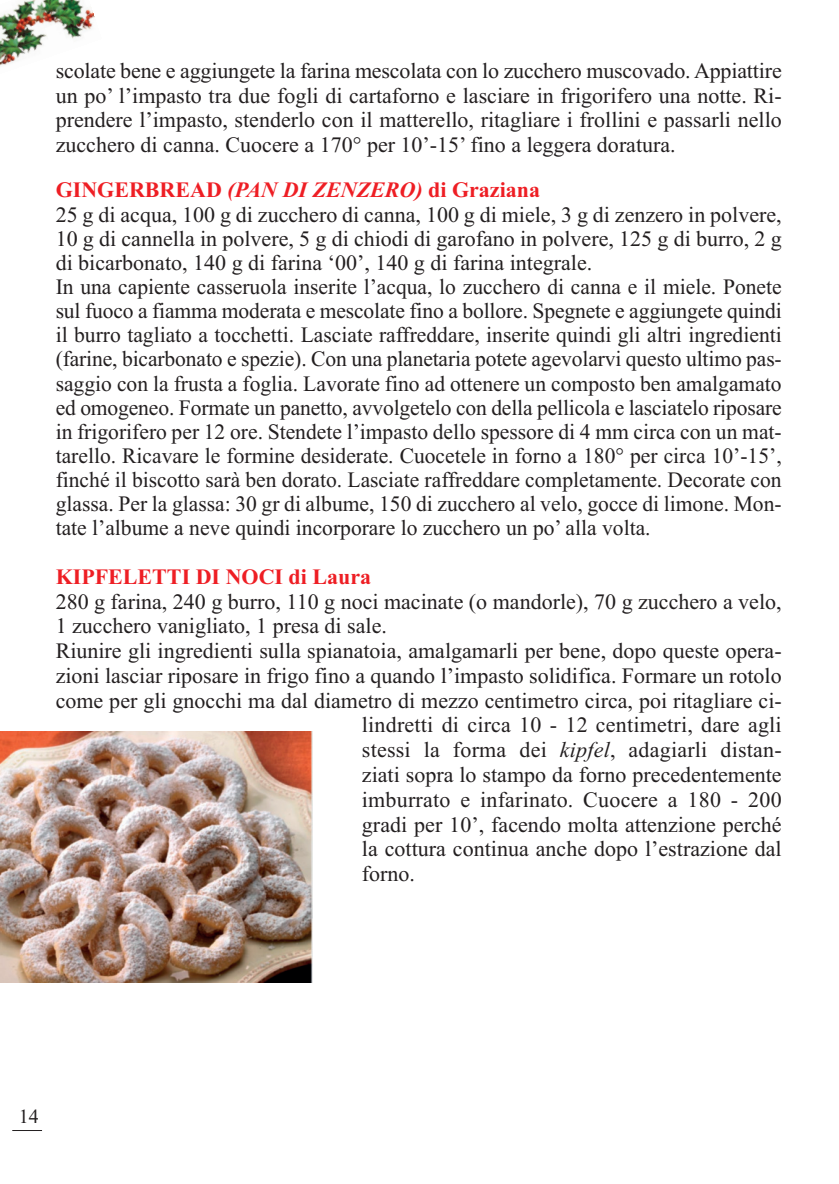
<style>
.page{position:relative;width:839px;height:1184px;background:#fff}
.page>*{position:absolute;margin:0;border:0;box-sizing:border-box;transform-origin:0 0}
.t1{font:22px/24.2px "Times New Roman";color:#231f20;text-align:justify}
.t2{font:700 22px "Times New Roman";color:#ee1e24}
.t3{font:20px "Times New Roman";color:#231f20}
.s1{font-weight:700;color:#ee1e24}
.s2{font-weight:700;font-style:italic;color:#ee1e24}
.s3{font-style:italic}
</style>
<div class="page">
<img style="left:0;top:0;width:95px;height:66px">
<hr style="left:12px;top:1130px;width:30px;height:1px;background:#231f20">
<img style="left:0;top:732px;width:313px;height:250px">
<p class="t1" style="left:56px;top:60px;width:727px;line-height:24.8px">scolate bene e aggiungete la farina mescolata con lo zucchero muscovado. Appiattire un po’ l’impasto tra due fogli di cartaforno e lasciare in frigorifero una notte. Ri&shy;prendere l’impasto, stenderlo con il matterello, ritagliare i frollini e passarli nello zucchero di canna. Cuocere a 170° per 10’-15’ fino a leggera doratura.</p>
<p class="t1" style="left:56px;top:180px;width:727px;text-align:left"><span class="s1">GINGERBREAD</span> <span class="s2">(PAN DI ZENZERO)</span> <span class="s1">di Graziana<br></span>25 g di acqua, 100 g di zucchero di canna, 100 g di miele, 3 g di zenzero in polvere, 10 g di cannella in polvere, 5 g di chiodi di garofano in polvere, 125 g di burro, 2 g di bicarbonato, 140 g di farina ‘00’, 140 g di farina integrale.<br>In una capiente casseruola inserite l’acqua, lo zucchero di canna e il miele. Ponete sul fuoco a fiamma moderata e mescolate fino a bollore. Spegnete e aggiungete quindi il burro tagliato a tocchetti. Lasciate raffreddare, inserite quindi gli altri ingredienti (farine, bicarbonato e spezie). Con una planetaria potete agevolarvi questo ultimo pas&shy;saggio con la frusta a foglia. Lavorate fino ad ottenere un composto ben amalgamato ed omogeneo. Formate un panetto, avvolgetelo con della pellicola e lasciatelo riposare in frigorifero per 12 ore. Stendete l’impasto dello spessore di 4 mm circa con un mat&shy;tarello. Ricavare le formine desiderate. Cuocetele in forno a 180° per circa 10’-15’, finché il biscotto sarà ben dorato. Lasciate raffreddare completamente. Decorate con glassa. Per la glassa: 30 gr di albume, 150 di zucchero al velo, gocce di limone. Mon&shy;tate l’albume a neve quindi incorporare lo zucchero un po’ alla volta.</p>
<p class="t2" style="left:56px;top:569px;width:317px">KIPFELETTI DI NOCI di Laura</p>
<p class="t1" style="left:56px;top:591px;width:727px">280 g farina, 240 g burro, 110 g noci macinate (o mandorle), 70 g zucchero a velo,</p>
<p class="t1" style="left:56px;top:616px;width:333px">1 zucchero vanigliato, 1 presa di sale.</p>
<p class="t1" style="left:56px;top:641px;width:727px">Riunire gli ingredienti sulla spianatoia, amalgamarli per bene, dopo queste opera-</p>
<p class="t1" style="left:56px;top:665px;width:727px">zioni lasciar riposare in frigo fino a quando l’impasto solidifica. Formare un rotolo</p>
<p class="t1" style="left:56px;top:690px;width:727px">come per gli gnocchi ma dal diametro di mezzo centimetro circa, poi ritagliare ci-</p>
<p class="t1" style="left:362px;top:715px;width:421px">lindretti di circa 10 - 12 centimetri, dare agli</p>
<p class="t1" style="left:362px;top:740px;width:421px">stessi la forma dei <span class="s3">kipfel</span>, adagiarli distan -</p>
<p class="t1" style="left:362px;top:764px;width:421px">ziati sopra lo stampo da forno precedentemente</p>
<p class="t1" style="left:362px;top:789px;width:421px">imburrato e infarinato. Cuocere a 180 - 200</p>
<p class="t1" style="left:362px;top:814px;width:421px">gradi per 10’, facendo molta attenzione perché</p>
<p class="t1" style="left:362px;top:839px;width:421px">la cottura continua anche dopo l’estrazione dal</p>
<p class="t1" style="left:362px;top:863px;width:55px">forno.</p>
<p class="t3" style="left:19px;top:1109px;width:22px">14</p>
</div>
